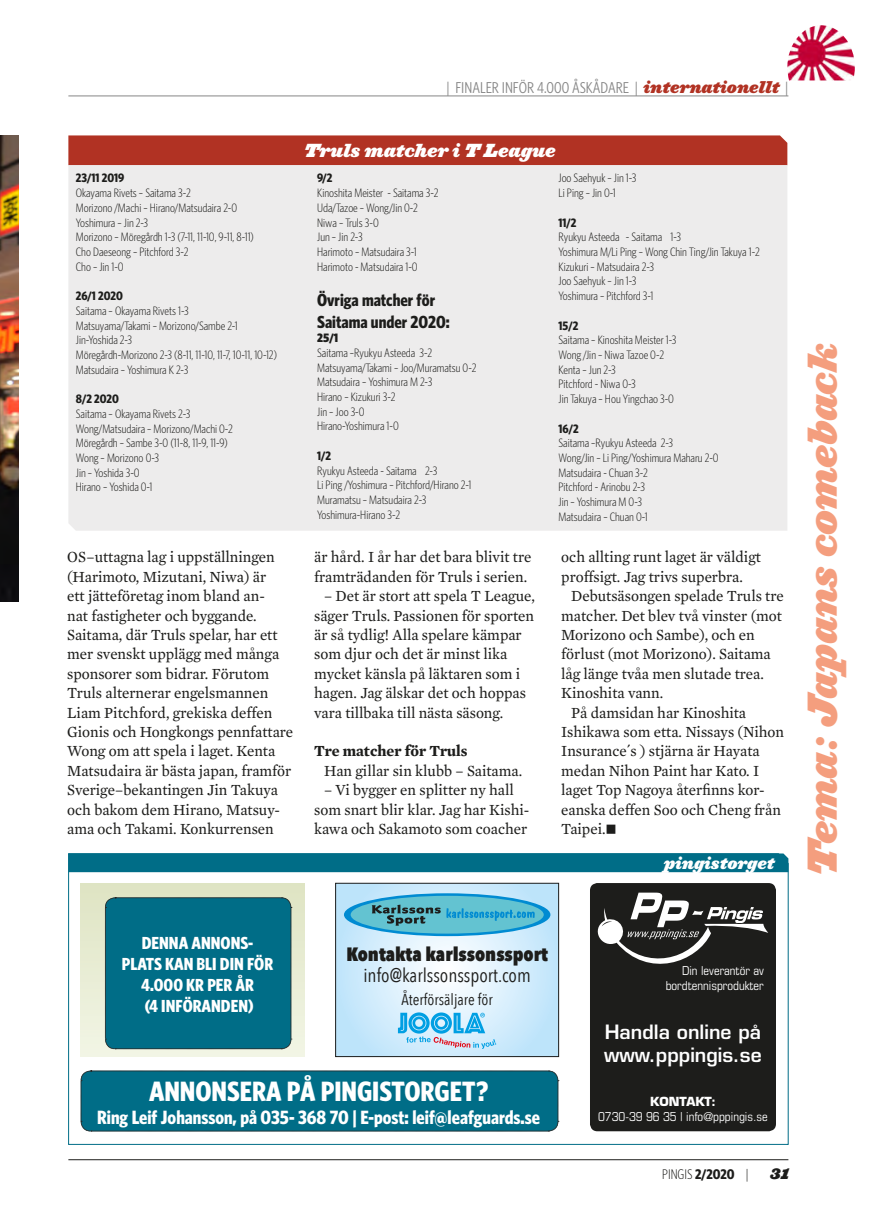
<style>
.page{position:relative;width:878px;height:1224px;background:#fff}
.page>*{position:absolute;margin:0;border:0;box-sizing:border-box;transform-origin:0 0}
.t1{font:38.5px "Ziggurat HTF Black Italic";letter-spacing:-.005em;color:#f49e7e}
.t2{font:700 condensed 28px "Whitney HTF";color:#fff}
.t3{font:700 condensed 19.25px "Whitney HTF";color:#fff}
.t4{font:600 19.25px/23.1px "Eurostile LT Std";color:#fff}
.t5{font:19.25px "Avenir Next Condensed";color:#1d1d1b}
.t6{font:800 19.25px "Avenir Next Condensed";color:#1d1d1b}
.t7{font:700 condensed 17.5px/21px "Whitney HTF";color:#fff;text-align:center}
.t8{font:700 condensed 17.5px/21px "Whitney HTF";color:#1d1d1b}
.t9{font:17.5px "Ziggurat HTF Black Italic";color:#fff}
.t10{font:15.75px/19.4px "Mercury Text G2 Roman";color:#1d1d1b;scale:.96 1}
.t11{font:condensed 15.75px "Whitney HTF";color:#878787}
.t12{font:700 15.75px "Mercury Text G2";color:#1d1d1b;scale:.96 1}
.t13{font:15.75px "Avenir Next Condensed";color:#1d1d1b}
.t14{font:15.75px "Ziggurat HTF Black Italic";color:#fff}
.t15{font:300 condensed 14px "Whitney HTF";color:#1d1d1b}
.t16{font:14px "Ziggurat HTF Black Italic";color:#1d1d1b}
.t17{font:300 condensed 12.25px/14.7px "Whitney HTF";color:#1d1d1b}
.t18{font:condensed 12.25px/14.7px "Eurostile LT Std";color:#fff;text-align:right}
.t19{font:700 condensed 12.25px "Whitney HTF";color:#1d1d1b}
.t20{font:700 12.25px "Eurostile LT Std";color:#fff}
.t21{font:900 condensed 12.25px "Whitney HTF";color:#1d1d1b}
.s1{font-family:"Ziggurat HTF Black Italic";font-stretch:normal;color:#b13223}
.s2{font-weight:700}
</style>
<div class="page">
<hr style="left:68px;top:1159px;width:720px;height:1px;background:#1d1d1b">
<hr style="left:68px;top:96px;width:720px;height:1px;background:#878787">
<img style="left:0;top:135px;width:19px;height:466px">
<div style="left:68px;top:135px;width:719px;height:30px;background:#b13223"></div>
<div style="left:68px;top:165px;width:719px;height:365px;background:#edecec"></div>
<svg style="left:68px;top:871px;width:720px;height:273px"></svg>
<div style="left:68px;top:853px;width:720px;height:18px;background:#006d87"></div>
<div style="left:589px;top:882px;width:186px;height:248px;background:#1d1d1b;border-radius:7px"></div>
<svg style="left:589px;top:892px;width:179px;height:87px"></svg>
<div style="left:81px;top:882px;width:223px;height:174px;background:linear-gradient(to bottom,#dee4c3,#f2f5e5)"></div>
<svg style="left:337px;top:884px;width:219px;height:170px;background:#d2ecfb"></svg>
<div style="left:335px;top:882px;width:223px;height:174px;border:1px solid #1d1d1b"></div>
<svg style="left:344px;top:893px;width:206px;height:42px"></svg>
<div style="left:350px;top:895px;width:193px;height:38px;background:#63c3d1;border-radius:50%"></div>
<svg style="left:372px;top:904px;width:68px;height:21px"></svg>
<svg style="left:446px;top:908px;width:88px;height:12px"></svg>
<svg style="left:398px;top:1012px;width:98px;height:36px;background:#92ceee"></svg>
<svg style="left:331px;top:880px;width:5px;height:3px"></svg>
<div style="left:80px;top:1070px;width:479px;height:61px;background:#006d87"></div>
<svg style="left:582px;top:880px;width:7px;height:3px"></svg>
<svg style="left:582px;top:1080px;width:7px;height:7px"></svg>
<div style="left:105px;top:897px;width:187px;height:152px;background:#006d87"></div>
<img style="left:787px;top:25px;width:67px;height:55px">
<p class="t11" style="left:446px;top:79px;width:343px">| FINALER INFÖR 4.000 ÅSKÅDARE | <span class="s1">internationellt</span> |</p>
<p class="t19" style="left:76px;top:171px;width:50px">23/11 2019</p>
<p class="t17" style="left:76px;top:185px;width:179px">Okayama Rivets – Saitama 3-2<br>Morizono /Machi – Hirano/Matsudaira 2-0<br>Yoshimura – Jin 2-3<br>Morizono – Möregårdh 1-3 (7-11, 11-10, 9-11, 8-11)<br>Cho Daeseong – Pitchford 3-2<br>Cho – Jin 1-0</p>
<p class="t19" style="left:76px;top:289px;width:49px">26/1 2020</p>
<p class="t17" style="left:76px;top:303px;width:203px">Saitama – Okayama Rivets 1-3<br>Matsuyama/Takami – Morizono/Sambe 2-1<br>Jin-Yoshida 2-3<br>Möregårdh-Morizono 2-3 (8-11, 11-10, 11-7, 10-11, 10-12)<br>Matsudaira – Yoshimura K 2-3</p>
<p class="t19" style="left:76px;top:392px;width:45px">8/2 2020</p>
<p class="t17" style="left:76px;top:406px;width:159px">Saitama – Okayama Rivets 2-3<br>Wong/Matsudaira – Morizono/Machi 0-2<br>Möregårdh – Sambe 3-0 (11-8, 11-9, 11-9)<br>Wong – Morizono 0-3<br>Jin – Yoshida 3-0<br>Hirano – Yoshida 0-1</p>
<h3 class="t9" style="left:303px;top:135px;width:253px">Truls matcher i T League</h3>
<p class="t19" style="left:317px;top:171px;width:17px">9/2</p>
<p class="t17" style="left:317px;top:185px;width:123px">Kinoshita Meister - Saitama 3-2<br>Uda/Tazoe – Wong/Jin 0-2<br>Niwa – Truls 3-0<br>Jun – Jin 2-3<br>Harimoto – Matsudaira 3-1<br>Harimoto - Matsudaira 1-0</p>
<h3 class="t8" style="left:317px;top:289px;width:134px">Övriga matcher för<br>Saitama under 2020:</h3>
<p class="t21" style="left:317px;top:331px;width:23px">25/1</p>
<p class="t17" style="left:317px;top:345px;width:161px">Saitama –Ryukyu Asteeda 3-2<br>Matsuyama/Takami – Joo/Muramatsu 0-2<br>Matsudaira – Yoshimura M 2-3<br>Hirano – Kizukuri 3-2<br>Jin – Joo 3-0<br>Hirano-Yoshimura 1-0</p>
<p class="t19" style="left:317px;top:448px;width:16px">1/2</p>
<p class="t17" style="left:317px;top:463px;width:155px">Ryukyu Asteeda - Saitama 2-3<br>Li Ping /Yoshimura – Pitchford/Hirano 2-1<br>Muramatsu – Matsudaira 2-3<br>Yoshimura-Hirano 3-2</p>
<p class="t17" style="left:558px;top:171px;width:79px">Joo Saehyuk – Jin 1-3<br>Li Ping – Jin 0-1</p>
<p class="t19" style="left:558px;top:215px;width:20px">11/2</p>
<p class="t17" style="left:558px;top:230px;width:203px">Ryukyu Asteeda - Saitama 1-3<br>Yoshimura M/Li Ping – Wong Chin Ting/Jin Takuya 1-2<br>Kizukuri – Matsudaira 2-3<br>Joo Saehyuk – Jin 1-3<br>Yoshimura – Pitchford 3-1</p>
<p class="t19" style="left:558px;top:318px;width:21px">15/2</p>
<p class="t17" style="left:558px;top:332px;width:119px">Saitama – Kinoshita Meister 1-3<br>Wong /Jin – Niwa Tazoe 0-2<br>Kenta – Jun 2-3<br>Pitchford - Niwa 0-3<br>Jin Takuya – Hou Yingchao 3-0</p>
<p class="t19" style="left:558px;top:421px;width:22px">16/2</p>
<p class="t17" style="left:558px;top:435px;width:161px">Saitama –Ryukyu Asteeda 2-3<br>Wong/Jin – Li Ping/Yoshimura Maharu 2-0<br>Matsudaira - Chuan 3-2<br>Pitchford - Arinobu 2-3<br>Jin – Yoshimura M 0-3<br>Matsudaira – Chuan 0-1</p>
<p class="t10" style="left:67px;top:547px;width:237px">OS–uttagna lag i uppställningen (Harimoto, Mizutani, Niwa) är<br>ett jätteföretag inom bland an-<br>nat fastigheter och byggande.<br>Saitama, där Truls spelar, har ett mer svenskt upplägg med många sponsorer som bidrar. Förutom<br>Truls alternerar engelsmannen<br>Liam Pitchford, grekiska deffen<br>Gionis och Hongkongs pennfattare<br>Wong om att spela i laget. Kenta<br>Matsudaira är bästa japan, framför<br>Sverige–bekantingen Jin Takuya och bakom dem Hirano, Matsuy&shy;ama och Takami. Konkurrensen</p>
<p class="t10" style="left:314px;top:547px;width:228px">är hård. I år har det bara blivit tre framträdanden för Truls i serien.</p>
<p class="t10" style="left:314px;top:586px;width:231px;text-indent:10px">– Det är stort att spela T League, säger Truls. Passionen för sporten är så tydlig! Alla spelare kämpar som djur och det är minst lika mycket känsla på läktaren som i hagen. Jag älskar det och hoppas vara tillbaka till nästa säsong.</p>
<p class="t12" style="left:314px;top:741px;width:161px">Tre matcher för Truls</p>
<p class="t10" style="left:324px;top:760px;width:208px">Han gillar sin klubb – Saitama.</p>
<p class="t10" style="left:314px;top:780px;width:225px;text-align:center">– Vi bygger en splitter ny hall som snart blir klar. Jag har Kishi&shy;kawa och Sakamoto som coacher</p>
<p class="t10" style="left:561px;top:547px;width:209px">och allting runt laget är väldigt proffsigt. Jag trivs superbra.</p>
<p class="t10" style="left:571px;top:586px;width:223px">Debutsäsongen spelade Truls tre</p>
<p class="t10" style="left:561px;top:605px;width:231px">matcher. Det blev två vinster (mot</p>
<p class="t10" style="left:561px;top:625px;width:203px">Morizono och Sambe), och en</p>
<p class="t10" style="left:561px;top:644px;width:220px">förlust (mot Morizono). Saitama</p>
<p class="t10" style="left:561px;top:663px;width:212px">låg länge tvåa men slutade trea.</p>
<p class="t10" style="left:561px;top:683px;width:108px">Kinoshita vann.</p>
<p class="t10" style="left:571px;top:702px;width:184px">På damsidan har Kinoshita</p>
<p class="t10" style="left:561px;top:722px;width:233px">Ishikawa som etta. Nissays (Nihon</p>
<p class="t10" style="left:561px;top:741px;width:208px">Insurance´s ) stjärna är Hayata</p>
<p class="t10" style="left:561px;top:760px;width:208px">medan Nihon Paint har Kato. I</p>
<p class="t10" style="left:561px;top:780px;width:213px">laget Top Nagoya återfinns kor-</p>
<p class="t10" style="left:561px;top:799px;width:230px">eanska deffen Soo och Cheng från</p>
<p class="t10" style="left:561px;top:819px;width:59px">Taipei.■</p>
<p class="t14" style="left:663px;top:849px;width:112px">pingistorget</p>
<h1 class="t1" style="left:790px;top:877px;width:536px;rotate:-90deg">Tema: Japans comeback</h1>
<h3 class="t7" style="left:122px;top:931px;width:153px">DENNA ANNONS-<br>PLATS KAN BLI DIN FÖR<br>4.000 KR PER ÅR<br>(4 INFÖRANDEN)</h3>
<h3 class="t6" style="left:346px;top:941px;width:203px">Kontakta karlssonssport</h3>
<h3 class="t5" style="left:363px;top:958px;width:169px">info@karlssonssport.com</h3>
<p class="t13" style="left:401px;top:985px;width:93px">Återförsäljare för</p>
<h2 class="t2" style="left:149px;top:1074px;width:340px">ANNONSERA PÅ PINGISTORGET?</h2>
<h3 class="t3" style="left:97px;top:1105px;width:444px">Ring Leif Johansson, på 035- 368 70 | E-post: leif@leafguards.se</h3>
<p class="t18" style="left:665px;top:963px;width:99px">Din leverantör av bordtennisprodukter</p>
<h3 class="t4" style="left:604px;top:1020px;width:159px">Handla online på www.pppingis.se</h3>
<p class="t20" style="left:650px;top:1093px;width:67px">KONTAKT:</p>
<p class="t18" style="left:598px;top:1108px;width:171px">0730-39 96 35 | info@pppingis.se</p>
<p class="t15" style="left:662px;top:1166px;width:88px">PINGIS <span class="s2">2/2020</span> |</p>
<p class="t16" style="left:769px;top:1162px;width:20px">31</p>
</div>
